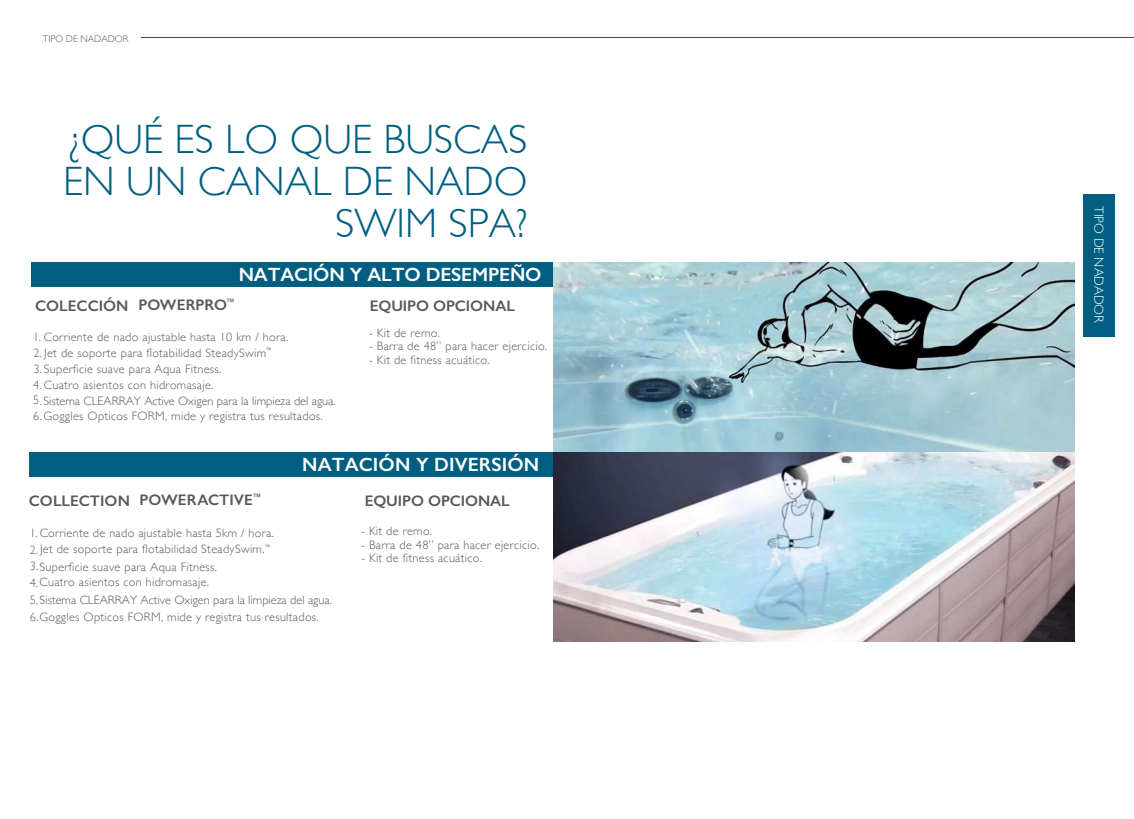
<style>
.page{position:relative;width:1134px;height:819px;background:#fff}
.page>*{position:absolute;margin:0;border:0;box-sizing:border-box;transform-origin:0 0}
.t1{font:300 41.04px/42px "Gill Sans";color:#005f80;text-align:right}
.t2{font:600 19.25px "Gill Sans";letter-spacing:-.01em;color:#fff}
.t3{font:600 15.31px "Gill Sans";letter-spacing:-.005em;color:#58595b}
.t4{font:300 13.12px "Gill Sans";color:#fff}
.t5{font:300 12.25px/15.8px "Gill Sans";letter-spacing:.025em;color:#58595b}
.t6{font:300 12.25px "Gill Sans";color:#58595b}
.t7{font:300 9.62px "Gill Sans";color:#58595b}
.t8{font:300 6.39px "Gill Sans";color:#58595b}
</style>
<div class="page">
<hr style="left:141px;top:37px;width:993px;height:1px;background:#005f80">
<div style="left:1083px;top:194px;width:32px;height:142px;background:#005f80"></div>
<div style="left:32px;top:262px;width:523px;height:25px;background:#005f80"></div>
<div style="left:29px;top:452px;width:526px;height:25px;background:#005f80"></div>
<img style="left:554px;top:262px;width:521px;height:380px">
<p class="t7" style="left:43px;top:31px;width:87px">TIPO DE NADADOR</p>
<h1 class="t1" style="left:63px;top:116px;width:466px">¿QUÉ ES LO QUE BUSCAS<br>EN UN CANAL DE NADO<br>SWIM SPA?</h1>
<h2 class="t2" style="left:239px;top:263px;width:304px">NATACIÓN Y ALTO DESEMPEÑO</h2>
<p class="t3" style="left:35px;top:296px;width:95px">COLECCIÓN</p>
<p class="t5" style="left:33px;top:328px;width:256px">1. Corriente de nado ajustable hasta 10 km / hora.</p>
<p class="t5" style="left:33px;top:344px;width:235px">2. Jet de soporte para flotabilidad SteadySwim<br>3.Superficie suave para Aqua Fitness.<br>4.Cuatro asientos con hidromasaje.</p>
<p class="t5" style="left:33px;top:407px;width:291px">6.Goggles Opticos FORM, mide y registra tus resultados.</p>
<p class="t3" style="left:138px;top:296px;width:98px">POWERPRO<sup>™</sup></p>
<p class="t8" style="left:266px;top:345px;width:7px">™</p>
<p class="t6" style="left:33px;top:391px;width:304px">5. Sistema CLEARRAY Active Oxigen para la limpieza del agua.</p>
<p class="t3" style="left:370px;top:297px;width:147px">EQUIPO OPCIONAL</p>
<p class="t5" style="left:369px;top:325px;width:72px">- Kit de remo.</p>
<p class="t5" style="left:369px;top:338px;width:180px">- Barra de 48” para hacer ejercicio.</p>
<p class="t5" style="left:369px;top:351px;width:122px">- Kit de fitness acuático.</p>
<h2 class="t2" style="left:302px;top:453px;width:239px">NATACIÓN Y DIVERSIÓN</h2>
<p class="t3" style="left:140px;top:491px;width:123px">POWERACTIVE<sup>™</sup></p>
<p class="t3" style="left:29px;top:492px;width:103px">COLLECTION</p>
<p class="t5" style="left:30px;top:524px;width:246px">1.Corriente de nado ajustable hasta 5km / hora.</p>
<p class="t8" style="left:264px;top:541px;width:7px">™</p>
<p class="t5" style="left:30px;top:540px;width:236px;line-height:17.6px">2.Jet de soporte para flotabilidad SteadySwim.<br>3.Superficie suave para Aqua Fitness.</p>
<p class="t5" style="left:30px;top:574px;width:181px">4.Cuatro asientos con hidromasaje.</p>
<p class="t5" style="left:30px;top:608px;width:290px">6.Goggles Opticos FORM, mide y registra tus resultados.</p>
<p class="t6" style="left:30px;top:590px;width:304px">5.Sistema CLEARRAY Active Oxigen para la limpieza del agua.</p>
<p class="t3" style="left:365px;top:491px;width:147px">EQUIPO OPCIONAL</p>
<p class="t5" style="left:361px;top:523px;width:72px">- Kit de remo.</p>
<p class="t5" style="left:361px;top:536px;width:180px">- Barra de 48” para hacer ejercicio.</p>
<p class="t5" style="left:361px;top:549px;width:122px">- Kit de fitness acuático.</p>
<p class="t4" style="left:1109px;top:206px;width:118px;rotate:90deg">TIPO DE NADADOR</p>
</div>
